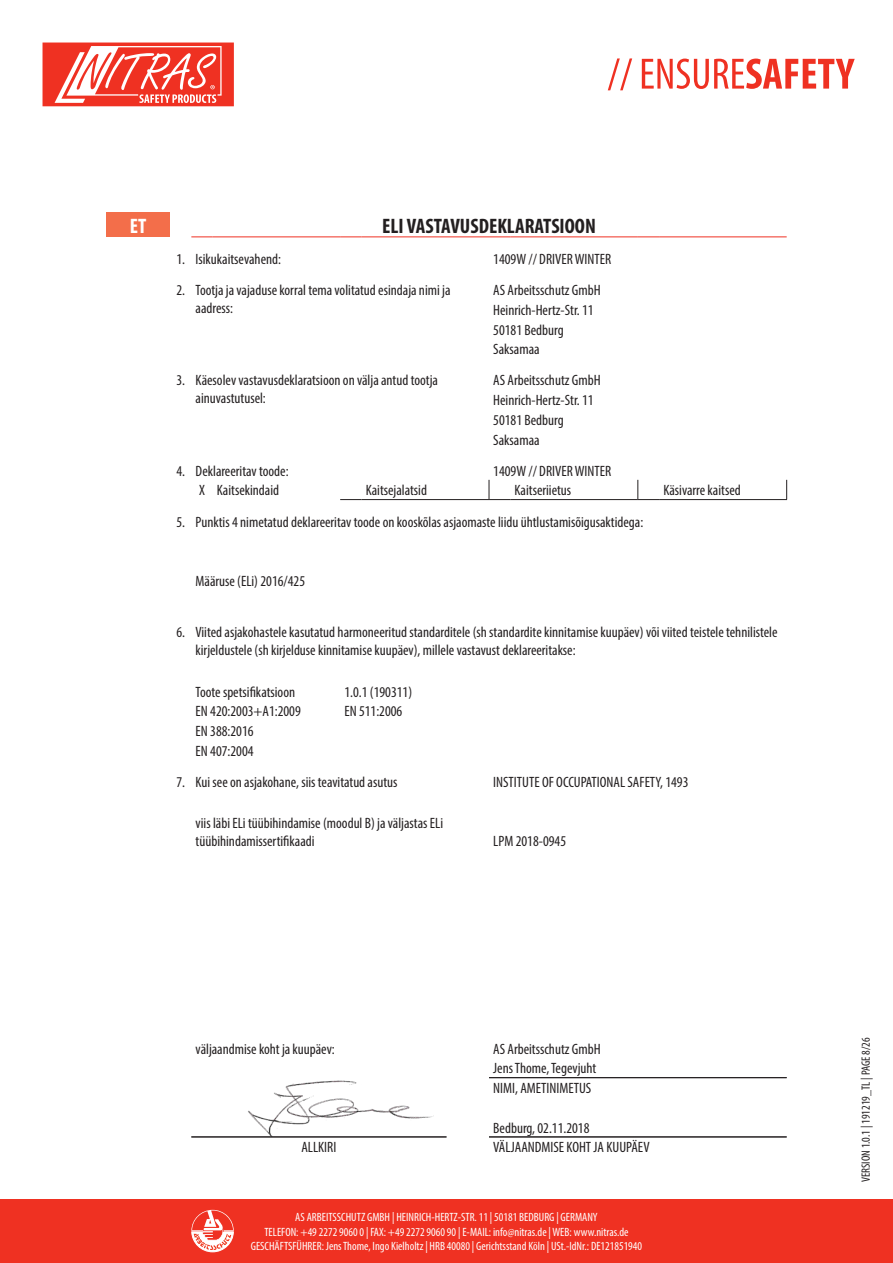
<style>
.page{position:relative;width:893px;height:1263px;background:#fff}
.page>*{position:absolute;margin:0;border:0;box-sizing:border-box;transform-origin:0 0}
.t1{font:700 condensed 21px "Myriad Pro";color:#231f20}
.t2{font:700 condensed 21px "Myriad Pro";color:#fff}
.t3{font:condensed 15px/19.8px "Myriad Pro";color:#231f20}
.t4{font:condensed 12px/14.4px "Myriad Pro";color:#fff;text-align:center}
.t5{font:condensed 12px "Myriad Pro";color:#231f20}
</style>
<div class="page">
<div style="left:0;top:1199px;width:893px;height:64px;background:#ef3122"></div>
<svg style="left:608px;top:58px;width:247px;height:32px"></svg>
<svg style="left:191px;top:1210px;width:43px;height:42px"></svg>
<svg style="left:43px;top:43px;width:191px;height:63px"></svg>
<img style="left:248px;top:1080px;width:186px;height:56px">
<div style="left:106px;top:213px;width:64px;height:24px;background:#f36e4a"></div>
<svg style="left:191px;top:236px;width:22px;height:1px"></svg>
<hr style="left:213px;top:236px;width:127px;height:1px;background:#ef3122">
<svg style="left:340px;top:236px;width:21px;height:1px"></svg>
<hr style="left:361px;top:236px;width:128px;height:1px;background:#ef3122">
<svg style="left:489px;top:236px;width:21px;height:1px"></svg>
<hr style="left:510px;top:236px;width:128px;height:1px;background:#ef3122">
<svg style="left:638px;top:236px;width:21px;height:1px"></svg>
<hr style="left:659px;top:236px;width:128px;height:1px;background:#ef3122">
<svg style="left:489px;top:480px;width:21px;height:20px"></svg>
<hr style="left:510px;top:499px;width:128px;height:1px;background:#231f20">
<svg style="left:637px;top:480px;width:22px;height:20px"></svg>
<hr style="left:659px;top:499px;width:128px;height:1px;background:#231f20">
<svg style="left:786px;top:480px;width:1px;height:19px"></svg>
<svg style="left:340px;top:499px;width:21px;height:1px"></svg>
<hr style="left:361px;top:499px;width:128px;height:1px;background:#231f20">
<hr style="left:191px;top:1136px;width:255px;height:1px;background:#231f20">
<hr style="left:489px;top:1077px;width:298px;height:1px;background:#231f20">
<hr style="left:489px;top:1136px;width:298px;height:1px;background:#231f20">
<p class="t2" style="left:130px;top:212px;width:18px">ET</p>
<p class="t1" style="left:382px;top:212px;width:215px">ELI VASTAVUSDEKLARATSIOON</p>
<p class="t3" style="left:176px;top:249px;width:10px">1.</p>
<p class="t3" style="left:196px;top:249px;width:87px">Isikukaitsevahend:</p>
<p class="t3" style="left:176px;top:280px;width:10px">2.</p>
<p class="t3" style="left:196px;top:281px;width:256px;line-height:18px">Tootja ja vajaduse korral tema volitatud esindaja nimi ja aadress:</p>
<p class="t3" style="left:493px;top:339px;width:48px">Saksamaa</p>
<p class="t3" style="left:176px;top:370px;width:10px">3.</p>
<p class="t3" style="left:196px;top:371px;width:244px;line-height:18px">Käesolev vastavusdeklaratsioon on välja antud tootja ainuvastutusel:</p>
<p class="t3" style="left:493px;top:429px;width:48px">Saksamaa</p>
<p class="t3" style="left:176px;top:460px;width:10px">4.</p>
<p class="t3" style="left:196px;top:460px;width:94px">Deklareeritav toode:</p>
<p class="t3" style="left:217px;top:480px;width:64px">Kaitsekindaid</p>
<p class="t3" style="left:366px;top:480px;width:63px">Kaitsejalatsid</p>
<p class="t3" style="left:514px;top:480px;width:58px">Kaitseriietus</p>
<p class="t3" style="left:663px;top:480px;width:79px">Käsivarre kaitsed</p>
<p class="t3" style="left:176px;top:512px;width:10px">5.</p>
<p class="t3" style="left:196px;top:512px;width:449px">Punktis 4 nimetatud deklareeritav toode on kooskõlas asjaomaste liidu ühtlustamisõigusaktidega:</p>
<h1 class="t2" style="left:129px;top:212px;width:20px">DE</h1>
<p class="t3" style="left:493px;top:243px;width:119px;line-height:31px">1409W // DRIVER WINTER<br>AS Arbeitsschutz GmbH</p>
<p class="t3" style="left:493px;top:300px;width:102px">Heinrich-Hertz-Str. 11<br>50181 Bedburg</p>
<p class="t3" style="left:493px;top:370px;width:109px">AS Arbeitsschutz GmbH<br>Heinrich-Hertz-Str. 11<br>50181 Bedburg</p>
<p class="t3" style="left:493px;top:460px;width:119px">1409W // DRIVER WINTER</p>
<p class="t3" style="left:199px;top:480px;width:7px">X</p>
<p class="t3" style="left:196px;top:571px;width:111px">Määruse (ELi) 2016/425</p>
<p class="t3" style="left:176px;top:622px;width:10px">6.</p>
<p class="t3" style="left:196px;top:623px;width:583px;line-height:18px">Viited asjakohastele kasutatud harmoneeritud standarditele (sh standardite kinnitamise kuupäev) või viited teistele tehnilistele kirjeldustele (sh kirjelduse kinnitamise kuupäev), millele vastavust deklareeritakse:</p>
<p class="t3" style="left:196px;top:681px;width:101px">Toote spetsifikatsioon</p>
<p class="t3" style="left:344px;top:681px;width:69px">1.0.1 (190311)</p>
<p class="t3" style="left:196px;top:701px;width:107px">EN 420:2003+A1:2009</p>
<p class="t3" style="left:344px;top:701px;width:59px">EN 511:2006</p>
<p class="t3" style="left:196px;top:721px;width:59px">EN 388:2016<br>EN 407:2004</p>
<p class="t3" style="left:176px;top:772px;width:10px">7.</p>
<p class="t3" style="left:196px;top:772px;width:203px">Kui see on asjakohane, siis teavitatud asutus</p>
<p class="t3" style="left:196px;top:814px;width:249px;line-height:18px">viis läbi ELi tüübihindamise (moodul B) ja väljastas ELi tüübihindamissertifikaadi</p>
<p class="t3" style="left:493px;top:772px;width:197px">INSTITUTE OF OCCUPATIONAL SAFETY, 1493</p>
<p class="t3" style="left:493px;top:831px;width:74px">LPM 2018-0945</p>
<p class="t3" style="left:196px;top:1038px;width:141px">väljaandmise koht ja kuupäev:</p>
<p class="t3" style="left:493px;top:1038px;width:109px">AS Arbeitsschutz GmbH</p>
<p class="t3" style="left:493px;top:1058px;width:105px">Jens Thome, Tegevjuht</p>
<p class="t3" style="left:493px;top:1078px;width:100px">NIMI, AMETINIMETUS</p>
<p class="t3" style="left:493px;top:1117px;width:98px">Bedburg, 02.11.2018</p>
<p class="t3" style="left:301px;top:1137px;width:37px">ALLKIRI</p>
<p class="t3" style="left:493px;top:1137px;width:158px">VÄLJAANDMISE KOHT JA KUUPÄEV</p>
<p class="t4" style="left:251px;top:1210px;width:393px">AS ARBEITSSCHUTZ GMBH | HEINRICH-HERTZ-STR. 11 | 50181 BEDBURG | GERMANY<br>TELEFON: +49 2272 9060 0 | FAX: +49 2272 9060 90 | E-MAIL: info@nitras.de | WEB: www.nitras.de<br>GESCHÄFTSFÜHRER: Jens Thome, Ingo Kielholtz | HRB 40080 | Gerichtsstand Köln | USt.-IdNr.: DE121851940</p>
<p class="t5" style="left:859px;top:1182px;width:146px;rotate:-90deg">VERSION 1.0.1 | 191219_TL | PAGE 8/26</p>
</div>
